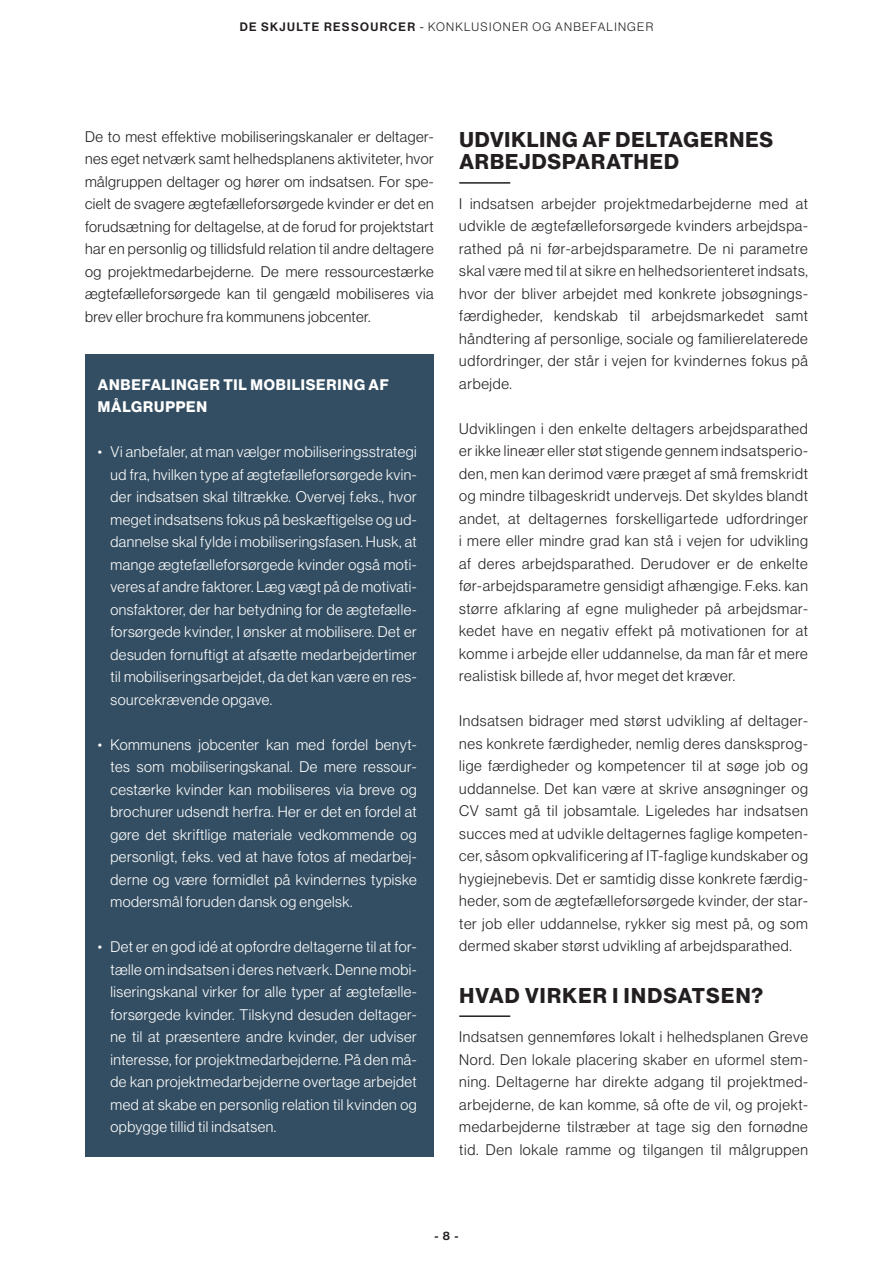
<style>
.page{position:relative;width:893px;height:1263px;background:#fff}
.page>*{position:absolute;margin:0;border:0;box-sizing:border-box;transform-origin:0 0}
.t1{font:700 21px/22.5px "Haas Grot Disp 75";letter-spacing:.05em;color:#231f20}
.t2{font:300 15px/22.5px "Haas Grot Disp 45";letter-spacing:.045em;color:#231f20;text-align:justify}
.t3{font:300 15px/22.5px "Haas Grot Disp 45";letter-spacing:.03em;color:#fff;text-align:justify}
.t4{font:700 15px/22.5px "Haas Grot Disp 75";letter-spacing:.055em;color:#fff}
.t5{font:300 12px "Haas Grot Disp 45";letter-spacing:.105em;color:#231f20}
.t6{font:500 12px "Haas Grot Disp 65";color:#231f20}
.s1{font-family:"Haas Grot Disp 65";font-weight:500}
.s2{font-family:"Haas Grot Disp 55 Roman";font-weight:400}
</style>
<div class="page">
<div style="left:85px;top:354px;width:349px;height:803px;background:#334e62"></div>
<hr style="left:459px;top:182px;width:51px;height:2px;background:#231f20">
<hr style="left:459px;top:1015px;width:51px;height:2px;background:#231f20">
<p class="t5" style="left:240px;top:20px;width:415px"><span class="s1">DE SKJULTE RESSOURCER</span> <span class="s2">-</span> KONKLUSIONER OG ANBEFALINGER</p>
<p class="t2" style="left:85px;top:125px;width:350px">De to mest effektive mobiliseringskanaler er deltager&shy;nes eget netværk samt helhedsplanens aktiviteter, hvor målgruppen deltager og hører om indsatsen. For spe&shy;cielt de svagere ægtefælleforsørgede kvinder er det en forudsætning for deltagelse, at de forud for projektstart har en personlig og tillidsfuld relation til andre deltagere og projektmedarbejderne. De mere ressourcestærke ægtefælleforsørgede kan til gengæld mobiliseres via brev eller brochure fra kommunens jobcenter.</p>
<p class="t4" style="left:98px;top:373px;width:292px">ANBEFALINGER TIL MOBILISERING AF<br>MÅLGRUPPEN</p>
<p class="t3" style="left:111px;top:440px;width:308px;text-indent:-13px">• Vi anbefaler, at man vælger mobiliseringsstrategi ud fra, hvilken type af ægtefælleforsørgede kvin&shy;der indsatsen skal tiltrække. Overvej f.eks., hvor meget indsatsens fokus på beskæftigelse og ud&shy;dannelse skal fylde i mobiliseringsfasen. Husk, at mange ægtefælleforsørgede kvinder også moti&shy;veres af andre faktorer. Læg vægt på de motivati&shy;onsfaktorer, der har betydning for de ægtefælle&shy;forsørgede kvinder, I ønsker at mobilisere. Det er desuden fornuftigt at afsætte medarbejdertimer til mobiliseringsarbejdet, da det kan være en res&shy;sourcekrævende opgave.</p>
<p class="t3" style="left:111px;top:733px;width:308px;text-indent:-13px">• Kommunens jobcenter kan med fordel benyt&shy;tes som mobiliseringskanal. De mere ressour&shy;cestærke kvinder kan mobiliseres via breve og brochurer udsendt herfra. Her er det en fordel at gøre det skriftlige materiale vedkommende og personligt, f.eks. ved at have fotos af medarbej&shy;derne og være formidlet på kvindernes typiske modersmål foruden dansk og engelsk.</p>
<p class="t3" style="left:111px;top:935px;width:308px;text-indent:-13px">• Det er en god idé at opfordre deltagerne til at for&shy;tælle om indsatsen i deres netværk. Denne mobi&shy;liseringskanal virker for alle typer af ægtefælle&shy;forsørgede kvinder. Tilskynd desuden deltager&shy;ne til at præsentere andre kvinder, der udviser interesse, for projektmedarbejderne. På den må&shy;de kan projektmedarbejderne overtage arbejdet med at skabe en personlig relation til kvinden og opbygge tillid til indsatsen.</p>
<h1 class="t1" style="left:459px;top:129px;width:315px">UDVIKLING AF DELTAGERNES<br>ARBEJDSPARATHED</h1>
<p class="t2" style="left:459px;top:192px;width:350px">I indsatsen arbejder projektmedarbejderne med at udvikle de ægtefælleforsørgede kvinders arbejdspa&shy;rathed på ni før-arbejdsparametre. De ni parametre skal være med til at sikre en helhedsorienteret indsats, hvor der bliver arbejdet med konkrete jobsøgnings&shy;færdigheder, kendskab til arbejdsmarkedet samt håndtering af personlige, sociale og familierelaterede udfordringer, der står i vejen for kvindernes fokus på arbejde.</p>
<p class="t2" style="left:459px;top:417px;width:350px">Udviklingen i den enkelte deltagers arbejdsparathed er ikke lineær eller støt stigende gennem indsatsperio&shy;den, men kan derimod være præget af små fremskridt og mindre tilbageskridt undervejs. Det skyldes blandt andet, at deltagernes forskelligartede udfordringer i mere eller mindre grad kan stå i vejen for udvikling af deres arbejdsparathed. Derudover er de enkelte før-arbejdsparametre gensidigt afhængige. F.eks. kan større afklaring af egne muligheder på arbejdsmar&shy;kedet have en negativ effekt på motivationen for at komme i arbejde eller uddannelse, da man får et mere realistisk billede af, hvor meget det kræver.</p>
<p class="t2" style="left:459px;top:710px;width:350px">Indsatsen bidrager med størst udvikling af deltager&shy;nes konkrete færdigheder, nemlig deres dansksprog&shy;lige færdigheder og kompetencer til at søge job og uddannelse. Det kan være at skrive ansøgninger og CV samt gå til jobsamtale. Ligeledes har indsatsen succes med at udvikle deltagernes faglige kompeten&shy;cer, såsom opkvalificering af IT-faglige kundskaber og hygiejnebevis. Det er samtidig disse konkrete færdig&shy;heder, som de ægtefælleforsørgede kvinder, der star&shy;ter job eller uddannelse, rykker sig mest på, og som dermed skaber størst udvikling af arbejdsparathed.</p>
<h1 class="t1" style="left:459px;top:984px;width:305px">HVAD VIRKER I INDSATSEN?</h1>
<p class="t2" style="left:459px;top:1026px;width:350px">Indsatsen gennemføres lokalt i helhedsplanen Greve Nord. Den lokale placering skaber en uformel stem&shy;ning. Deltagerne har direkte adgang til projektmed&shy;arbejderne, de kan komme, så ofte de vil, og projekt&shy;medarbejderne tilstræber at tage sig den fornødne tid. Den lokale ramme og tilgangen til målgruppen</p>
<p class="t6" style="left:434px;top:1229px;width:26px">- 8 -</p>
</div>
